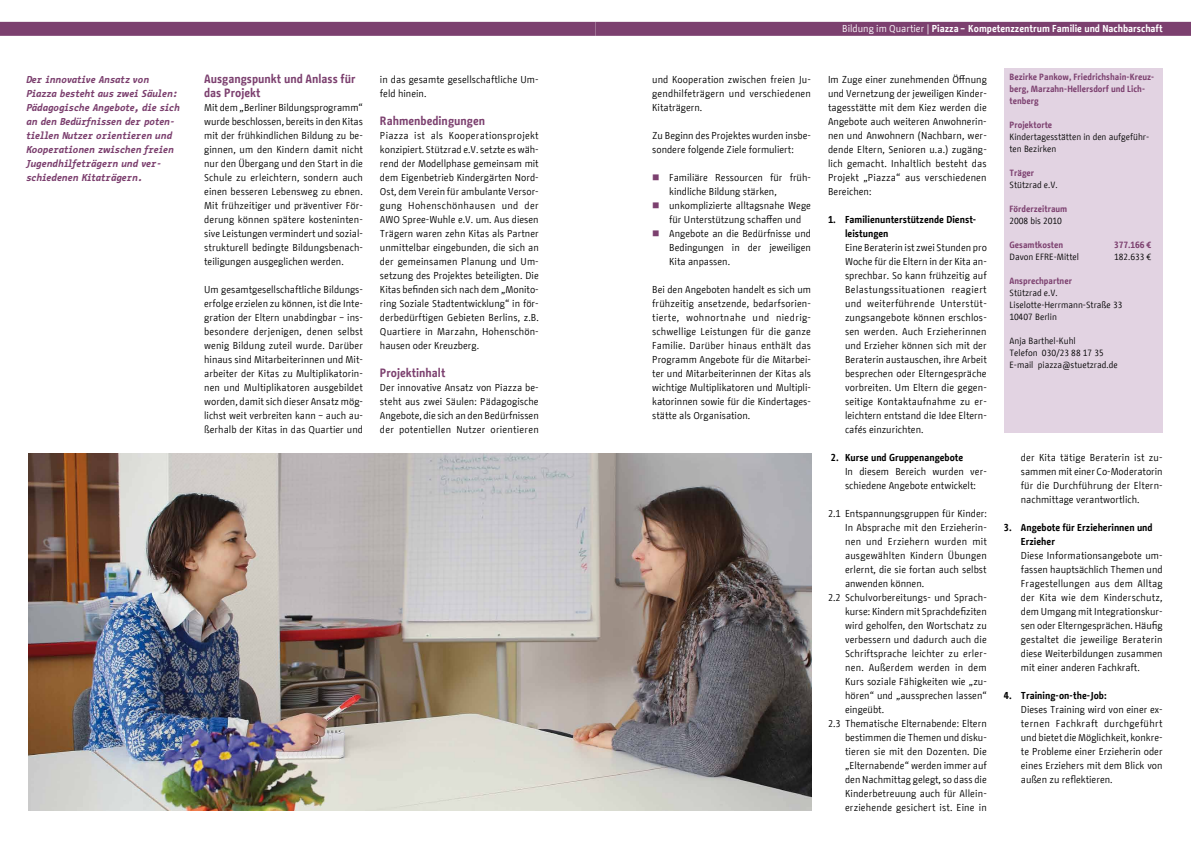
<style>
.page{position:relative;width:1191px;height:842px;background:#fff}
.page>*{position:absolute;margin:0;border:0;box-sizing:border-box;transform-origin:0 0}
.t1{font:700 12px/14px "BMF Change";color:#7c406f}
.t2{font:10px/14px "BMF Change";color:#000;text-align:justify}
.t3{font:italic 700 10px/14px "BMF Change Letter";color:#7c406f}
.t4{font:700 10px "BMF Change";color:#fff}
.t5{font:10px "BMF Change";letter-spacing:.02em;color:#000}
.t6{font:10px "BMF Change";color:#fff}
.t7{font:10px "BMF Change";letter-spacing:.025em;color:#000}
.t8{font:9px/12px "BMF Change";color:#000}
.t9{font:700 9px/12px "BMF Change";color:#7c406f}
.s1{font-weight:400}
.s2{font-weight:700}
.s3{font-weight:700;color:#7c406f}
.s4{font-weight:400;color:#000}
</style>
<div class="page">
<div style="left:595px;top:22px;width:596px;height:14px;background:#7c406f"></div>
<div style="left:0;top:22px;width:595px;height:14px;background:#7c406f"></div>
<div style="left:1003px;top:69px;width:159px;height:364px;background:#e2d3e2"></div>
<img style="left:28px;top:454px;width:783px;height:357px">
<p class="t4" style="left:842px;top:21px;width:322px"><span class="s1">Bildung im Quartier |</span> Piazza – Kompetenzzentrum Familie und Nachbarschaft</p>
<p class="t6" style="left:1005px;top:21px;width:159px">Titel der Broschüre | <span class="s2">Titel des Kapitels</span></p>
<p class="t3" style="left:26px;top:72px;width:155px">Der innovative Ansatz von<br>Piazza besteht aus zwei Säulen:<br>Pädagogische Angebote, die sich an den Bedürfnissen der poten&shy;tiellen Nutzer orientieren und<br>Kooperationen zwischen freien<br>Jugendhilfeträgern und ver&shy;schiedenen Kitaträgern.</p>
<p class="t9" style="left:1009px;top:71px;width:146px">Bezirke Pankow, Friedrichshain-Kreuz&shy;berg, Marzahn-Hellersdorf und Lich&shy;tenberg</p>
<p class="t1" style="left:204px;top:72px;width:153px">Ausgangspunkt und Anlass für das Projekt</p>
<p class="t2" style="left:204px;top:100px;width:160px">Mit dem „Berliner Bildungsprogramm“ wurde beschlossen, bereits in den Kitas mit der frühkindlichen Bildung zu be&shy;ginnen, um den Kindern damit nicht nur den Übergang und den Start in die Schule zu erleichtern, sondern auch einen besseren Lebensweg zu ebnen.<br>Mit frühzeitiger und präventiver För&shy;derung können spätere kosteninten&shy;sive Leistungen vermindert und sozial&shy;strukturell bedingte Bildungsbenach&shy;teiligungen ausgeglichen werden.</p>
<p class="t2" style="left:204px;top:282px;width:160px">Um gesamtgesellschaftliche Bildungs&shy;erfolge erzielen zu können, ist die Inte&shy;gration der Eltern unabdingbar – ins&shy;besondere derjenigen, denen selbst wenig Bildung zuteil wurde. Darüber hinaus sind Mitarbeiterinnen und Mit&shy;arbeiter der Kitas zu Multiplikatorin&shy;nen und Multiplikatoren ausgebildet worden, damit sich dieser Ansatz mög&shy;lichst weit verbreiten kann – auch au&shy;ßerhalb der Kitas in das Quartier und</p>
<p class="t2" style="left:828px;top:72px;width:160px">Im Zuge einer zunehmenden Öffnung und Vernetzung der jeweiligen Kinder&shy;tagesstätte mit dem Kiez werden die Angebote auch weiteren Anwohnerin&shy;nen und Anwohnern (Nachbarn, wer&shy;dende Eltern, Senioren u.a.) zugäng&shy;lich gemacht. Inhaltlich besteht das Projekt „Piazza“ aus verschiedenen Bereichen:</p>
<p class="t2" style="left:845px;top:212px;width:143px;text-align:left;text-indent:-17px"><span class="s2">1. Familienunterstützende Dienst&shy;leistungen<br></span>Eine Beraterin ist zwei Stunden pro<br>Woche für die Eltern in der Kita an&shy;sprechbar. So kann frühzeitig auf<br>Belastungssituationen reagiert und weiterführende Unterstüt&shy;zungsangebote können erschlos&shy;sen werden. Auch Erzieherinnen und Erzieher können sich mit der<br>Beraterin austauschen, ihre Arbeit besprechen oder Elterngespräche vorbreiten. Um Eltern die gegen&shy;seitige Kontaktaufnahme zu er&shy;leichtern entstand die Idee Eltern&shy;cafés einzurichten.</p>
<p class="t2" style="left:845px;top:450px;width:143px;text-align:left;text-indent:-14px"><span class="s2">2. Kurse und Gruppenangebote<br></span>In diesem Bereich wurden ver&shy;schiedene Angebote entwickelt:</p>
<p class="t2" style="left:828px;top:506px;width:160px">2.1 Entspannungsgruppen für Kinder:</p>
<p class="t2" style="left:845px;top:520px;width:143px">In Absprache mit den Erzieherin-</p>
<p class="t7" style="left:845px;top:534px;width:143px">nen und Erziehern wurden mit</p>
<p class="t5" style="left:845px;top:548px;width:143px">ausgewählten Kindern Übungen</p>
<p class="t2" style="left:845px;top:562px;width:143px">erlernt, die sie fortan auch selbst</p>
<p class="t2" style="left:845px;top:576px;width:81px">anwenden können.</p>
<p class="t2" style="left:828px;top:590px;width:160px">2.2 Schulvorbereitungs- und Sprach-</p>
<p class="t2" style="left:845px;top:604px;width:143px">kurse: Kindern mit Sprachdefiziten</p>
<p class="t2" style="left:845px;top:618px;width:143px">wird geholfen, den Wortschatz zu</p>
<p class="t2" style="left:845px;top:632px;width:143px">verbessern und dadurch auch die</p>
<p class="t2" style="left:845px;top:646px;width:143px">Schriftsprache leichter zu erler-</p>
<p class="t5" style="left:845px;top:660px;width:143px">nen. Außerdem werden in dem</p>
<p class="t2" style="left:845px;top:674px;width:143px">Kurs soziale Fähigkeiten wie „zu-</p>
<p class="t2" style="left:845px;top:688px;width:143px">hören“ und „aussprechen lassen“</p>
<p class="t2" style="left:845px;top:702px;width:41px">eingeübt.</p>
<p class="t2" style="left:828px;top:716px;width:160px">2.3 Thematische Elternabende: Eltern</p>
<p class="t2" style="left:845px;top:730px;width:143px">bestimmen die Themen und disku-</p>
<p class="t2" style="left:845px;top:744px;width:143px">tieren sie mit den Dozenten. Die</p>
<p class="t2" style="left:845px;top:758px;width:143px">„Elternabende“ werden immer auf</p>
<p class="t2" style="left:845px;top:772px;width:143px">den Nachmittag gelegt, so dass die</p>
<p class="t2" style="left:845px;top:786px;width:143px">Kinderbetreuung auch für Allein-</p>
<p class="t2" style="left:845px;top:800px;width:143px">erziehende gesichert ist. Eine in</p>
<p class="t2" style="left:380px;top:72px;width:160px">in das gesamte gesellschaftliche Um&shy;feld hinein.</p>
<p class="t1" style="left:380px;top:114px;width:107px">Rahmenbedingungen</p>
<p class="t2" style="left:380px;top:128px;width:160px">Piazza ist als Kooperationsprojekt konzipiert. Stützrad e.V. setzte es wäh&shy;rend der Modellphase gemeinsam mit dem Eigenbetrieb Kindergärten Nord-Ost, dem Verein für ambulante Versor&shy;gung Hohenschönhausen und der AWO Spree-Wuhle e.V. um. Aus diesen Trägern waren zehn Kitas als Partner unmittelbar eingebunden, die sich an der gemeinsamen Planung und Um&shy;setzung des Projektes beteiligten. Die Kitas befinden sich nach dem „Monito&shy;ring Soziale Stadtentwicklung“ in för&shy;derbedürftigen Gebieten Berlins, z.B.<br>Quartiere in Marzahn, Hohenschön&shy;hausen oder Kreuzberg.</p>
<p class="t1" style="left:380px;top:366px;width:67px">Projektinhalt</p>
<p class="t2" style="left:380px;top:380px;width:160px">Der innovative Ansatz von Piazza be&shy;steht aus zwei Säulen: Pädagogische Angebote, die sich an den Bedürfnissen der potentiellen Nutzer orientieren</p>
<p class="t2" style="left:652px;top:72px;width:160px">und Kooperation zwischen freien Ju&shy;gendhilfeträgern und verschiedenen Kitaträgern.</p>
<p class="t2" style="left:652px;top:128px;width:160px">Zu Beginn des Projektes wurden insbe&shy;sondere folgende Ziele formuliert:</p>
<p class="t2" style="left:669px;top:170px;width:143px;text-align:left">Familiäre Ressourcen für früh&shy;kindliche Bildung stärken, unkomplizierte alltagsnahe Wege für Unterstützung schaffen und<br>Angebote an die Bedürfnisse und<br>Bedingungen in der jeweiligen<br>Kita anpassen.</p>
<p class="t2" style="left:652px;top:282px;width:160px">Bei den Angeboten handelt es sich um frühzeitig ansetzende, bedarfsorien&shy;tierte, wohnortnahe und niedrig&shy;schwellige Leistungen für die ganze Familie. Darüber hinaus enthält das Programm Angebote für die Mitarbei&shy;ter und Mitarbeiterinnen der Kitas als wichtige Multiplikatoren und Multipli&shy;katorinnen sowie für die Kindertages&shy;stätte als Organisation.</p>
<p class="t8" style="left:1009px;top:119px;width:141px"><span class="s3">Projektorte<br></span>Kindertagesstätten in den aufgeführ&shy;ten Bezirken</p>
<p class="t8" style="left:1009px;top:167px;width:50px"><span class="s3">Träger<br></span>Stützrad e.V.</p>
<p class="t9" style="left:1009px;top:203px;width:59px">Förderzeitraum<br><span class="s4">2008 bis 2010</span></p>
<p class="t9" style="left:1009px;top:239px;width:55px">Gesamtkosten</p>
<p class="t9" style="left:1114px;top:239px;width:39px">377.166 €</p>
<p class="t8" style="left:1009px;top:251px;width:71px">Davon EFRE-Mittel</p>
<p class="t8" style="left:1114px;top:251px;width:39px">182.633 €</p>
<p class="t8" style="left:1009px;top:275px;width:114px"><span class="s3">Ansprechpartner<br></span>Stützrad e.V.<br>Liselotte-Herrmann-Straße 33<br>10407 Berlin</p>
<p class="t8" style="left:1009px;top:335px;width:110px">Anja Barthel-Kuhl<br>Telefon 030/23 88 17 35<br>E-mail piazza@stuetzrad.de</p>
<p class="t2" style="left:1020px;top:450px;width:143px">der Kita tätige Beraterin ist zu&shy;sammen mit einer Co-Moderatorin für die Durchführung der Eltern&shy;nachmittage verantwortlich.</p>
<p class="t2" style="left:1020px;top:520px;width:143px;text-align:left;text-indent:-17px"><span class="s2">3. Angebote für Erzieherinnen und<br>Erzieher<br></span>Diese Informationsangebote um&shy;fassen hauptsächlich Themen und<br>Fragestellungen aus dem Alltag der Kita wie dem Kinderschutz, dem Umgang mit Integrationskur&shy;sen oder Elterngesprächen. Häufig gestaltet die jeweilige Beraterin diese Weiterbildungen zusammen mit einer anderen Fachkraft.</p>
<p class="t2" style="left:1020px;top:688px;width:143px;text-align:left;text-indent:-17px"><span class="s2">4. Training-on-the-Job:<br></span>Dieses Training wird von einer ex&shy;ternen Fachkraft durchgeführt und bietet die Möglichkeit, konkre&shy;te Probleme einer Erzieherin oder eines Erziehers mit dem Blick von außen zu reflektieren.</p>
</div>
